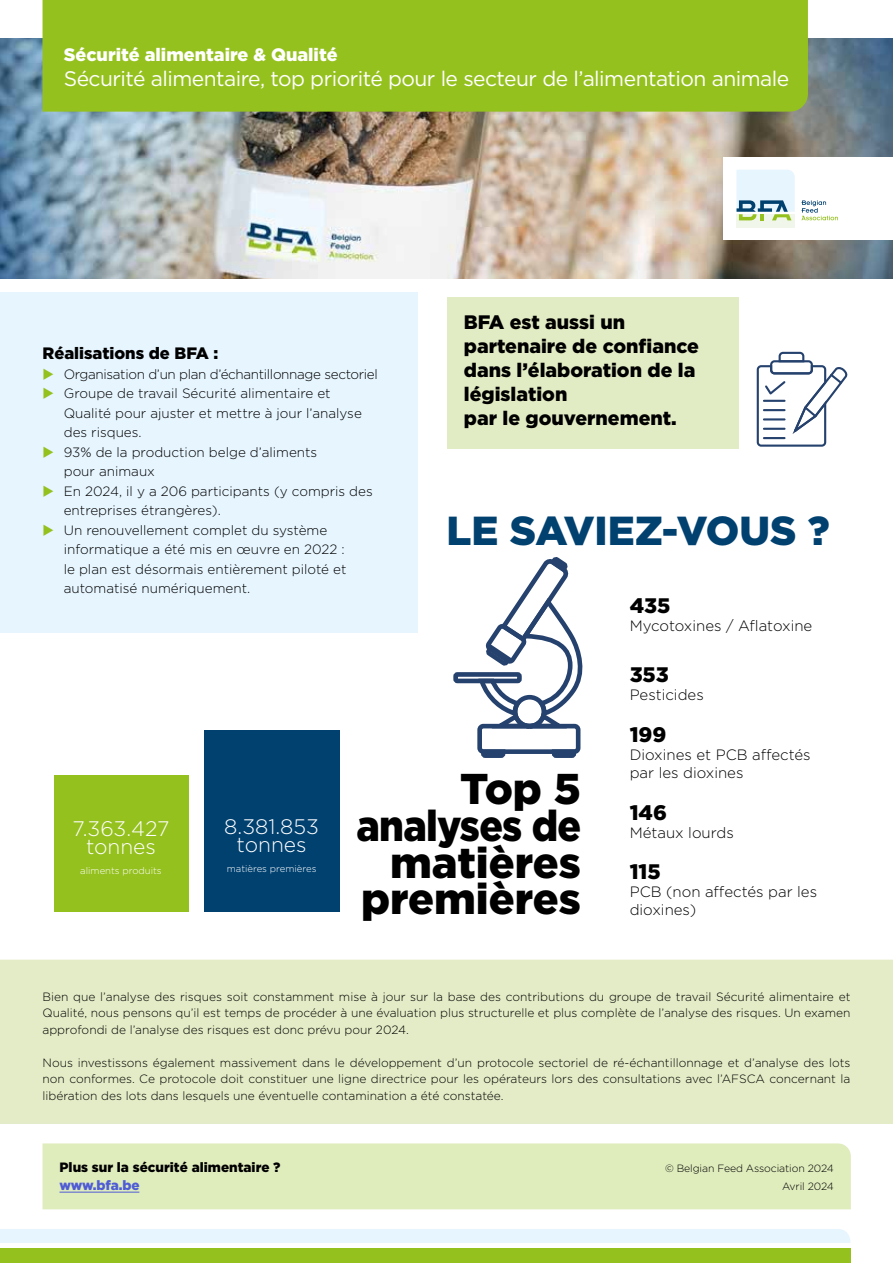
<style>
.page{position:relative;width:893px;height:1263px;background:#fff}
.page>*{position:absolute;margin:0;border:0;box-sizing:border-box;transform-origin:0 0}
.t1{font:900 43.05px/36.6px "Gotham";letter-spacing:-.005em;color:#000;text-align:right}
.t2{font:900 40.5px "Gotham";color:#004170}
.t3{font:21px "Gotham";letter-spacing:-.025em;color:#fff}
.t4{font:300 21px/18px "Gotham";color:#fff;text-align:center}
.t5{font:900 21px "Gotham";color:#000}
.t6{font:900 19.5px/24px "Gotham";color:#000}
.t7{font:900 18px "Gotham";color:#fff}
.t8{font:900 16.5px "Gotham";color:#000}
.t9{font:300 15px/18px "Gotham";color:#000}
.t10{font:300 13.5px/19.5px "Gotham";color:#000}
.t11{font:300 13.5px "Gotham";letter-spacing:-.025em;color:#000}
.t12{font:900 13.5px "Gotham";color:#000}
.t13{font:900 13.5px "Gotham";letter-spacing:-.02em;color:#4f5cd6}
.t14{font:300 12px/16.5px "Gotham";color:#000;text-align:justify}
.t15{font:300 10.5px "Gotham";letter-spacing:-.01em;color:#000}
.t16{font:300 9.6px "Gotham";color:#fff}
.s1{color:#95c11f}
</style>
<div class="page">
<img style="left:0;top:39px;width:893px;height:240px">
<div style="left:0;top:1229px;width:850px;height:14px;background:#e6f5fe"></div>
<div style="left:0;top:1248px;width:850px;height:15px;background:#95c11f"></div>
<div style="left:724px;top:157px;width:169px;height:83px;background:#fff"></div>
<div style="left:736px;top:214px;width:59px;height:14px;background:#f0f6e9"></div>
<svg style="left:801px;top:200px;width:37px;height:20px"></svg>
<svg style="left:736px;top:170px;width:59px;height:50px;background:#c8dddf"></svg>
<div style="left:43px;top:1143px;width:808px;height:66px;background:#dfecbc"></div>
<hr style="left:60px;top:1192px;width:79px;height:1px;background:#4f5cd6">
<div style="left:0;top:960px;width:893px;height:164px;background:#e3ecc6"></div>
<div style="left:54px;top:776px;width:134px;height:136px;background:#95c11f"></div>
<div style="left:204px;top:730px;width:135px;height:182px;background:#004170"></div>
<div style="left:0;top:292px;width:418px;height:340px;background:#e6f5fe"></div>
<div style="left:447px;top:297px;width:292px;height:151px;background:#e2ecc4"></div>
<svg style="left:756px;top:351px;width:92px;height:96px"></svg>
<div style="left:477px;top:724px;width:103px;height:30px;border:5px solid #25416d;border-radius:4px"></div>
<div style="left:453px;top:672px;width:69px;height:11px;border:5px solid #25416d;border-radius:2px"></div>
<svg style="left:479px;top:747px;width:29px;height:11px"></svg>
<svg style="left:549px;top:747px;width:29px;height:11px"></svg>
<svg style="left:475px;top:557px;width:108px;height:174px"></svg>
<div style="left:43px;top:0;width:765px;height:112px;background:#95c11f"></div>
<h3 class="t7" style="left:64px;top:44px;width:275px">Sécurité alimentaire &amp; Qualité</h3>
<h3 class="t3" style="left:64px;top:66px;width:727px">Sécurité alimentaire, top priorité pour le secteur de l’alimentation animale</h3>
<h3 class="t8" style="left:43px;top:344px;width:177px">Réalisations de BFA :</h3>
<p class="t11" style="left:43px;top:365px;width:337px"><span class="s1">◆</span> Organisation d’un plan d’échantillonnage sectoriel</p>
<p class="t10" style="left:64px;top:383px;width:300px;text-indent:-21px"><span class="s1">◆</span> Groupe de travail Sécurité alimentaire et<br>Qualité pour ajuster et mettre à jour l’analyse des risques.</p>
<p class="t10" style="left:64px;top:442px;width:255px;text-indent:-21px"><span class="s1">◆</span> 93% de la production belge d’aliments pour animaux</p>
<p class="t10" style="left:64px;top:481px;width:310px;text-indent:-21px"><span class="s1">◆</span> En 2024, il y a 206 participants (y compris des entreprises étrangères).</p>
<p class="t10" style="left:64px;top:520px;width:284px;text-indent:-21px"><span class="s1">◆</span> Un renouvellement complet du système informatique a été mis en œuvre en 2022 : le plan est désormais entièrement piloté et automatisé numériquement.</p>
<h3 class="t6" style="left:464px;top:309px;width:237px">BFA est aussi un partenaire de confiance dans l’élaboration de la législation<br>par le gouvernement.</h3>
<h2 class="t2" style="left:447px;top:507px;width:384px">LE SAVIEZ-VOUS ?</h2>
<h3 class="t5" style="left:630px;top:593px;width:42px">435</h3>
<p class="t9" style="left:630px;top:616px;width:184px">Mycotoxines / Aflatoxine</p>
<h3 class="t5" style="left:630px;top:662px;width:41px">353</h3>
<p class="t9" style="left:630px;top:685px;width:76px">Pesticides</p>
<h3 class="t4" style="left:72px;top:819px;width:99px">7.363.427 tonnes</h3>
<p class="t16" style="left:80px;top:864px;width:83px">aliments produits</p>
<h3 class="t4" style="left:224px;top:817px;width:96px">8.381.853 tonnes</h3>
<p class="t16" style="left:227px;top:863px;width:91px">matières premières</p>
<h1 class="t1" style="left:357px;top:770px;width:226px">Top 5 analyses de matières premières</h1>
<h3 class="t5" style="left:630px;top:722px;width:38px">199</h3>
<p class="t9" style="left:630px;top:745px;width:183px">Dioxines et PCB affectés par les dioxines</p>
<h3 class="t5" style="left:630px;top:800px;width:39px">146</h3>
<p class="t9" style="left:630px;top:823px;width:106px">Métaux lourds</p>
<h3 class="t5" style="left:630px;top:860px;width:32px">115</h3>
<p class="t9" style="left:630px;top:883px;width:189px">PCB (non affectés par les dioxines)</p>
<p class="t14" style="left:43px;top:988px;width:809px">Bien que l’analyse des risques soit constamment mise à jour sur la base des contributions du groupe de travail Sécurité alimentaire et Qualité, nous pensons qu’il est temps de procéder à une évaluation plus structurelle et plus complète de l’analyse des risques. Un examen approfondi de l’analyse des risques est donc prévu pour 2024.</p>
<p class="t14" style="left:43px;top:1054px;width:809px">Nous investissons également massivement dans le développement d’un protocole sectoriel de ré-échantillonnage et d’analyse des lots non conformes. Ce protocole doit constituer une ligne directrice pour les opérateurs lors des consultations avec l’AFSCA concernant la libération des lots dans lesquels une éventuelle contamination a été constatée.</p>
<p class="t12" style="left:60px;top:1160px;width:222px">Plus sur la sécurité alimentaire ?</p>
<p class="t15" style="left:665px;top:1162px;width:170px">© Belgian Feed Association 2024</p>
<p class="t13" style="left:60px;top:1178px;width:81px">www.bfa.be</p>
<p class="t15" style="left:782px;top:1180px;width:53px">Avril 2024</p>
</div>
